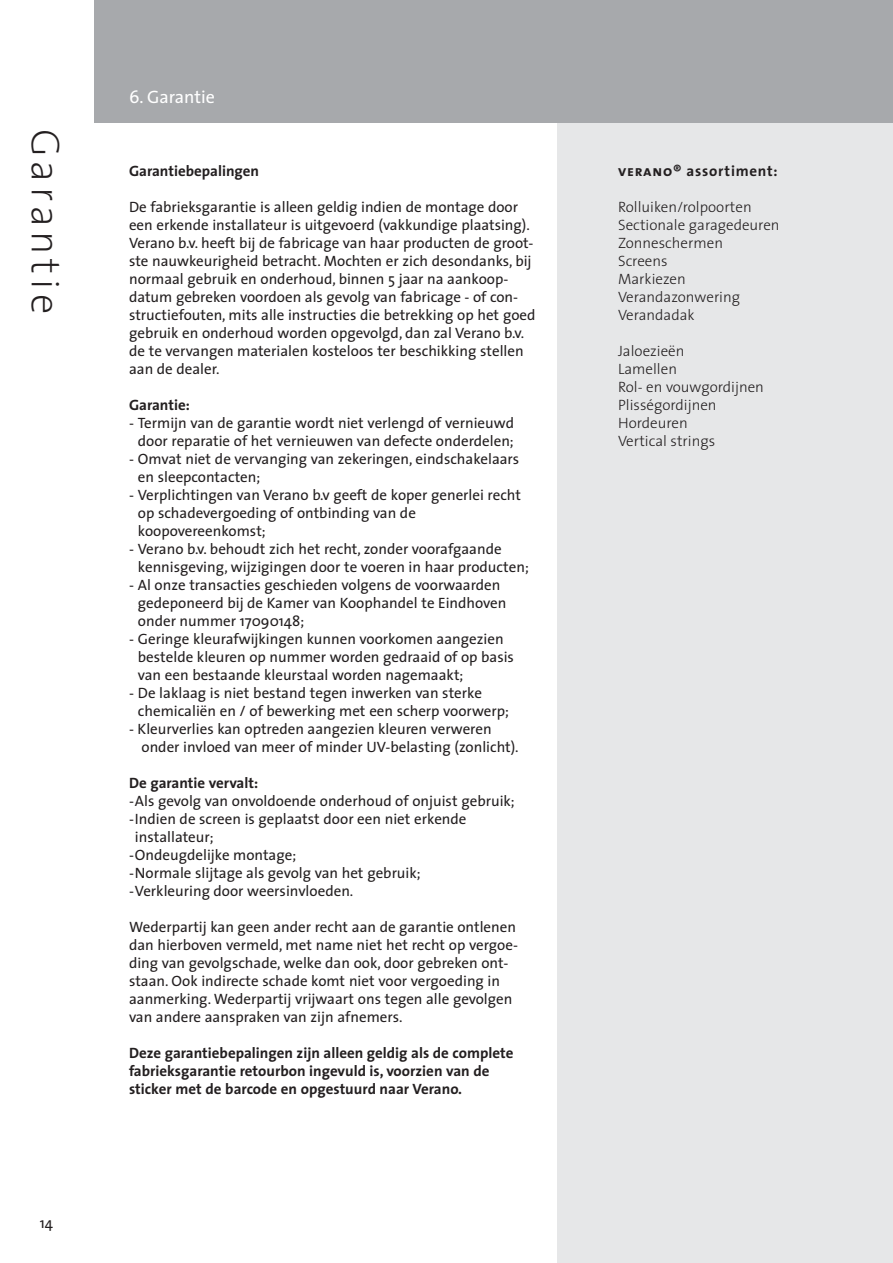
<style>
.page{position:relative;width:893px;height:1263px;background:#fff}
.page>*{position:absolute;margin:0;border:0;box-sizing:border-box;transform-origin:0 0}
.t1{font:200 40.5px "The Sans";letter-spacing:.12em;color:#231f20}
.t2{font:18px "The Sans";color:#fff}
.t3{font:15px/18px "The Sans";color:#231f20}
.t4{font:700 15px/18px "The Sans";color:#231f20}
.t5{font:300 15px/18px "The Sans";color:#231f20}
.t6{font:700 15px "The Sans";letter-spacing:.05em;color:#231f20}
.s1{font-family:"The Sans Bold Caps";font-weight:400}
</style>
<div class="page">
<div style="left:557px;top:111px;width:336px;height:1152px;background:#e6e7e8"></div>
<div style="left:0;top:0;width:893px;height:123px;background:#a7a9ac"></div>
<div style="left:0;top:0;width:94px;height:1263px;background:#fff"></div>
<h1 class="t1" style="left:61px;top:129px;width:187px;rotate:90deg">Garantie</h1>
<p class="t3" style="left:40px;top:1215px;width:15px">14</p>
<p class="t2" style="left:129px;top:90px;width:87px">6. Garantie</p>
<p class="t4" style="left:129px;top:163px;width:132px">Garantiebepalingen</p>
<p class="t3" style="left:129px;top:200px;width:408px">De fabrieksgarantie is alleen geldig indien de montage door een erkende installateur is uitgevoerd (vakkundige plaatsing).<br>Verano b.v. heeft bij de fabricage van haar producten de groot&shy;ste nauwkeurigheid betracht. Mochten er zich desondanks, bij normaal gebruik en onderhoud, binnen 5 jaar na aankoop&shy;datum gebreken voordoen als gevolg van fabricage - of con&shy;structiefouten, mits alle instructies die betrekking op het goed gebruik en onderhoud worden opgevolgd, dan zal Verano b.v. de te vervangen materialen kosteloos ter beschikking stellen aan de dealer.</p>
<p class="t4" style="left:129px;top:397px;width:62px">Garantie:</p>
<p class="t3" style="left:129px;top:416px;width:386px;text-align:center">- Termijn van de garantie wordt niet verlengd of vernieuwd door reparatie of het vernieuwen van defecte onderdelen;</p>
<p class="t3" style="left:138px;top:452px;width:383px;text-indent:-9px">- Omvat niet de vervanging van zekeringen, eindschakelaars en sleepcontacten;</p>
<p class="t3" style="left:138px;top:488px;width:384px;text-indent:-9px">- Verplichtingen van Verano b.v geeft de koper generlei recht op schadevergoeding of ontbinding van de koopovereenkomst;</p>
<p class="t3" style="left:138px;top:542px;width:392px;text-indent:-9px">- Verano b.v. behoudt zich het recht, zonder voorafgaande kennisgeving, wijzigingen door te voeren in haar producten;</p>
<p class="t3" style="left:138px;top:578px;width:370px;text-indent:-9px">- Al onze transacties geschieden volgens de voorwaarden gedeponeerd bij de Kamer van Koophandel te Eindhoven onder nummer 17090148;</p>
<p class="t3" style="left:138px;top:632px;width:378px;text-indent:-9px">- Geringe kleurafwijkingen kunnen voorkomen aangezien bestelde kleuren op nummer worden gedraaid of op basis van een bestaande kleurstaal worden nagemaakt;</p>
<p class="t3" style="left:138px;top:686px;width:373px;text-indent:-9px">- De laklaag is niet bestand tegen inwerken van sterke chemicaliën en / of bewerking met een scherp voorwerp;</p>
<p class="t3" style="left:142px;top:722px;width:379px;text-indent:-12px">- Kleurverlies kan optreden aangezien kleuren verweren onder invloed van meer of minder UV-belasting (zonlicht).</p>
<p class="t4" style="left:129px;top:775px;width:131px">De garantie vervalt:</p>
<p class="t3" style="left:129px;top:794px;width:387px">- Als gevolg van onvoldoende onderhoud of onjuist gebruik;</p>
<p class="t3" style="left:135px;top:812px;width:333px;text-indent:-6px">- Indien de screen is geplaatst door een niet erkende installateur;</p>
<p class="t3" style="left:129px;top:848px;width:169px">- Ondeugdelijke montage;</p>
<p class="t3" style="left:129px;top:866px;width:293px">- Normale slijtage als gevolg van het gebruik;</p>
<p class="t3" style="left:129px;top:884px;width:226px">- Verkleuring door weersinvloeden.</p>
<p class="t3" style="left:129px;top:920px;width:390px">Wederpartij kan geen ander recht aan de garantie ontlenen dan hierboven vermeld, met name niet het recht op vergoe&shy;ding van gevolgschade, welke dan ook, door gebreken ont&shy;staan. Ook indirecte schade komt niet voor vergoeding in aanmerking. Wederpartij vrijwaart ons tegen alle gevolgen van andere aanspraken van zijn afnemers.</p>
<p class="t4" style="left:129px;top:1045px;width:386px">Deze garantiebepalingen zijn alleen geldig als de complete fabrieksgarantie retourbon ingevuld is, voorzien van de sticker met de barcode en opgestuurd naar Verano.</p>
<p class="t6" style="left:618px;top:164px;width:161px"><span class="s1">verano®</span> assortiment<span class="s1">:</span></p>
<p class="t5" style="left:618px;top:199px;width:163px">Rolluiken/rolpoorten<br>Sectionale garagedeuren<br>Zonneschermen<br>Screens<br>Markiezen<br>Verandazonwering<br>Verandadak</p>
<p class="t5" style="left:618px;top:343px;width:147px">Jaloezieën<br>Lamellen<br>Rol- en vouwgordijnen<br>Plisségordijnen<br>Hordeuren<br>Vertical strings</p>
</div>
